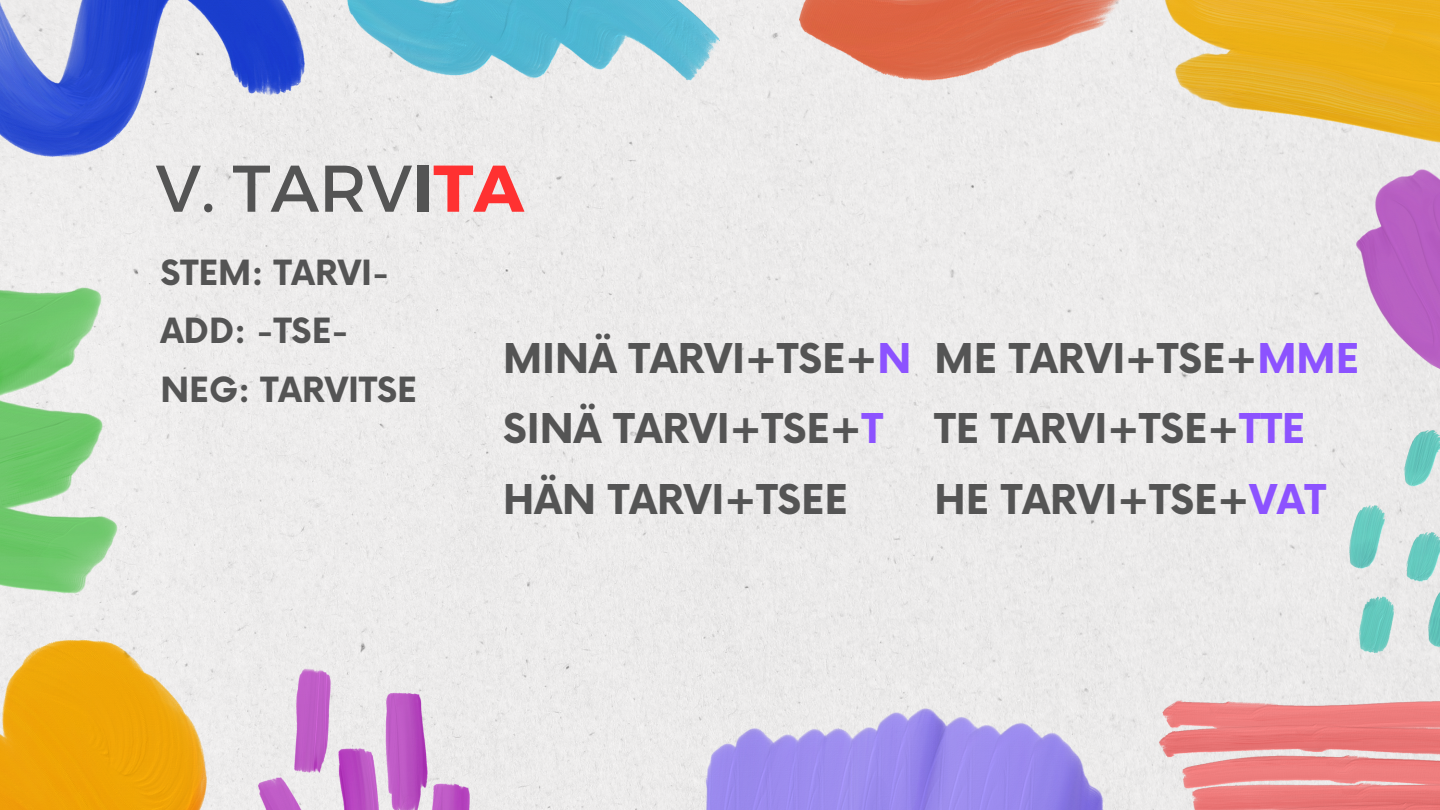
<style>
.page{position:relative;width:1440px;height:810px;background:#ecebea}
.page>*{position:absolute;margin:0;border:0;box-sizing:border-box;transform-origin:0 0}
.t1{font:65.9px "Montserrat";color:#545454}
.t2{font:700 40px/70.5px "Now";color:#545454}
.t3{font:700 33.9px/58.4px "Now";color:#545454}
.s1{font-weight:700}
.s2{font-weight:700;color:#ff3131}
.s3{color:#8c52ff}
</style>
<div class="page">
<img style="left:348px;top:0;width:372px;height:81px">
<img style="left:0;top:0;width:304px;height:156px">
<img style="left:1160px;top:697px;width:280px;height:113px">
<img style="left:0;top:641px;width:206px;height:169px">
<img style="left:1165px;top:0;width:275px;height:147px">
<img style="left:706px;top:709px;width:397px;height:101px">
<img style="left:1350px;top:431px;width:90px;height:222px">
<img style="left:0;top:269px;width:117px;height:324px">
<img style="left:258px;top:669px;width:211px;height:141px">
<img style="left:799px;top:0;width:337px;height:81px">
<img style="left:1357px;top:170px;width:83px;height:212px">
<h1 class="t1" style="left:156px;top:145px;width:370px">V. TARV<span class="s1">I</span><span class="s2">TA</span></h1>
<p class="t3" style="left:160px;top:245px;width:258px">STEM: TARVI-<br>ADD: -TSE-<br>NEG: TARVITSE</p>
<p class="t2" style="left:503px;top:326px;width:410px">MINÄ TARVI+TSE+<span class="s3">N<br></span>SINÄ TARVI+TSE+<span class="s3">T<br></span>HÄN TARVI+TSEE</p>
<p class="t2" style="left:935px;top:326px;width:426px">ME TARVI+TSE+<span class="s3">MME<br></span>TE TARVI+TSE+<span class="s3">TTE<br></span>HE TARVI+TSE+<span class="s3">VAT</span></p>
</div>
